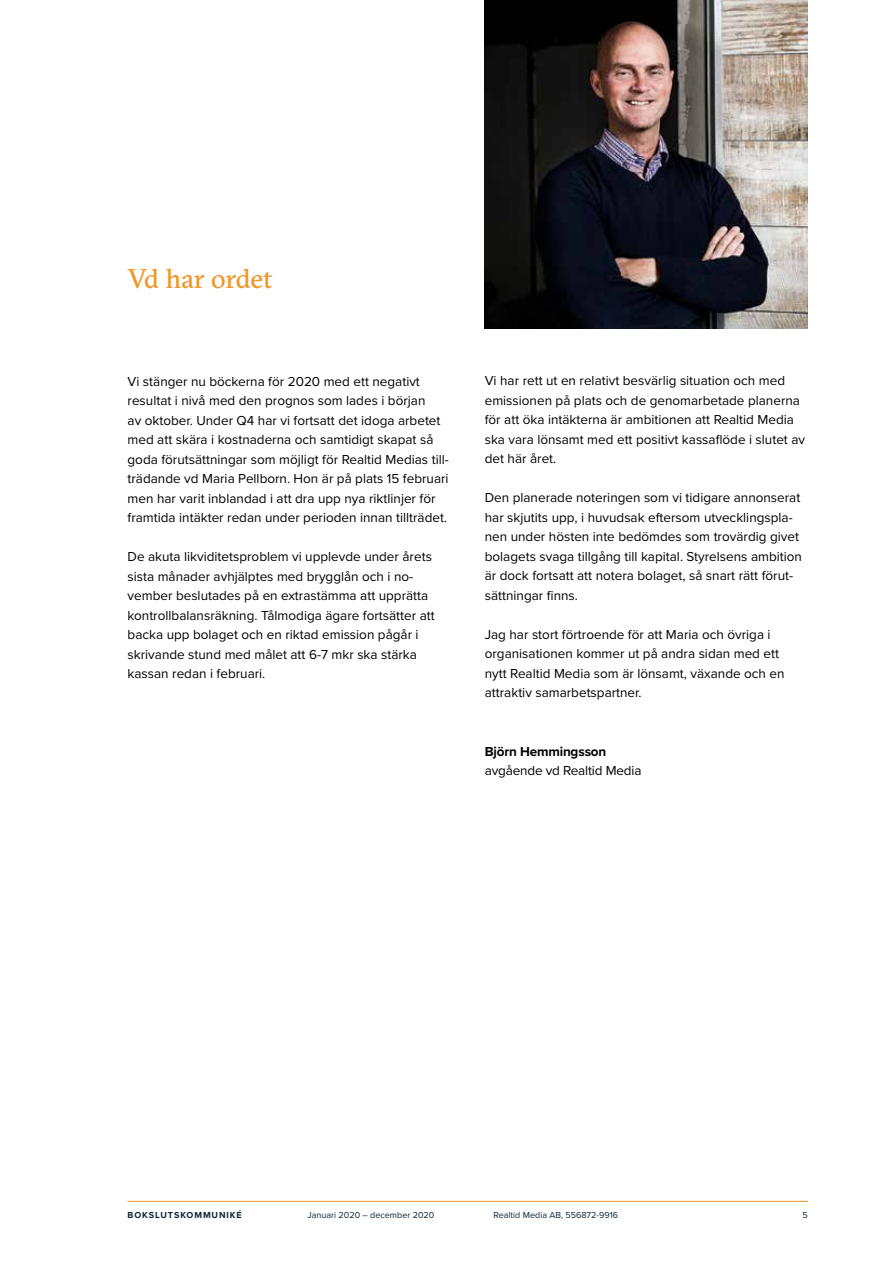
<style>
.page{position:relative;width:893px;height:1263px;background:#fff}
.page>*{position:absolute;margin:0;border:0;box-sizing:border-box;transform-origin:0 0}
.t1{font:27px "GT Sectra";letter-spacing:-.015em;color:#f29426}
.t2{font:13.5px/19.5px "Proxima Nova";color:#000}
.t3{font:700 13.5px "Proxima Nova";letter-spacing:-.01em;color:#000}
.t4{font:9px "Proxima Nova";color:#0c2638}
.t5{font:700 9px "Proxima Nova";letter-spacing:.1em;color:#0c2638}
</style>
<div class="page">
<hr style="left:128px;top:1201px;width:680px;height:1px;background:#f29426">
<img style="left:485px;top:0;width:323px;height:328px">
<h1 class="t1" style="left:128px;top:263px;width:146px">Vd har ordet</h1>
<p class="t2" style="left:128px;top:371px;width:323px">Vi stänger nu böckerna för 2020 med ett negativt resultat i nivå med den prognos som lades i början<br>av oktober. Under Q4 har vi fortsatt det idoga arbetet med att skära i kostnaderna och samtidigt skapat så goda förutsättningar som möjligt för Realtid Medias till&shy;trädande vd Maria Pellborn. Hon är på plats 15 februari men har varit inblandad i att dra upp nya riktlinjer för framtida intäkter redan under perioden innan tillträdet.</p>
<p class="t2" style="left:128px;top:546px;width:309px">De akuta likviditetsproblem vi upplevde under årets sista månader avhjälptes med brygglån och i no&shy;vember beslutades på en extrastämma att upprätta kontrollbalansräkning. Tålmodiga ägare fortsätter att backa upp bolaget och en riktad emission pågår i skrivande stund med målet att 6-7 mkr ska stärka kassan redan i februari.</p>
<p class="t2" style="left:485px;top:371px;width:322px">Vi har rett ut en relativt besvärlig situation och med emissionen på plats och de genomarbetade planerna för att öka intäkterna är ambitionen att Realtid Media ska vara lönsamt med ett positivt kassaflöde i slutet av det här året.</p>
<p class="t2" style="left:485px;top:488px;width:319px">Den planerade noteringen som vi tidigare annonserat har skjutits upp, i huvudsak eftersom utvecklingspla&shy;nen under hösten inte bedömdes som trovärdig givet bolagets svaga tillgång till kapital. Styrelsens ambition är dock fortsatt att notera bolaget, så snart rätt förut&shy;sättningar finns.</p>
<p class="t2" style="left:485px;top:624px;width:301px">Jag har stort förtroende för att Maria och övriga i organisationen kommer ut på andra sidan med ett nytt Realtid Media som är lönsamt, växande och en attraktiv samarbetspartner.</p>
<p class="t3" style="left:485px;top:741px;width:123px">Björn Hemmingsson</p>
<p class="t2" style="left:485px;top:761px;width:158px">avgående vd Realtid Media</p>
<p class="t5" style="left:128px;top:1208px;width:116px">BOKSLUTSKOMMUNIKÉ</p>
<p class="t4" style="left:308px;top:1208px;width:128px">Januari 2020 – december 2020</p>
<p class="t4" style="left:494px;top:1208px;width:126px">Realtid Media AB, 556872-9916</p>
<p class="t4" style="left:803px;top:1208px;width:7px">5</p>
</div>
